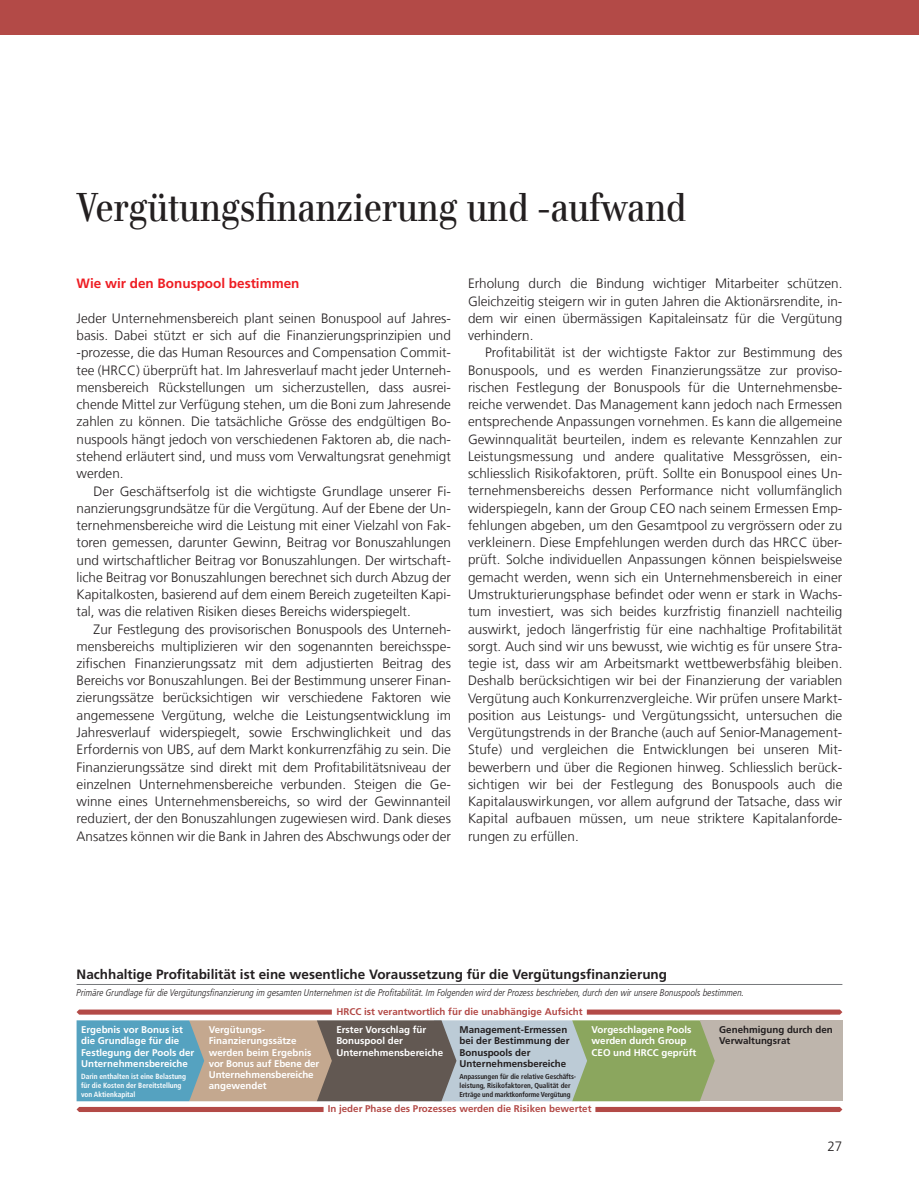
<style>
.page{position:relative;width:919px;height:1191px;background:#fff}
.page>*{position:absolute;margin:0;border:0;box-sizing:border-box;transform-origin:0 0}
.t1{font:39px "UBS Headline";color:#231f20}
.t2{font:300 13.5px/17.2px "Frutiger LT Com";color:#231f20;text-align:justify}
.t3{font:700 13.5px "Frutiger LT Com";color:#231f20}
.t4{font:700 13.5px "Frutiger LT Com";color:#ee1d23}
.t5{font:700 9.75px/11.2px "Frutiger LT Com";color:#fff}
.t6{font:italic 300 condensed 9.75px "Frutiger LT Com";color:#231f20}
.t7{font:700 9.75px/11.2px "Frutiger LT Com";color:#231f20}
.t8{font:700 9.75px "Frutiger LT Com";color:#b34a47}
.t9{font:700 condensed 7.5px/9px "Frutiger LT Com";color:#fff}
.t10{font:700 condensed 7.2px/9px "Frutiger LT Com";letter-spacing:-.01em;color:#231f20}
</style>
<div class="page">
<div style="left:0;top:0;width:918px;height:34px;background:#b34a47"></div>
<hr style="left:77px;top:984px;width:765px;height:1px;background:#76787b">
<div style="left:699px;top:1020px;width:143px;height:81px;background:#beb5ac"></div>
<svg style="left:77px;top:1020px;width:637px;height:81px;background:#8f9e91"></svg>
<svg style="left:586px;top:1009px;width:256px;height:5px"></svg>
<svg style="left:77px;top:1009px;width:255px;height:5px"></svg>
<svg style="left:595px;top:1107px;width:247px;height:5px"></svg>
<svg style="left:77px;top:1107px;width:246px;height:5px"></svg>
<h1 class="t1" style="left:77px;top:184px;width:611px">Vergütungsfinanzierung und -aufwand</h1>
<p class="t4" style="left:77px;top:276px;width:224px">Wie wir den Bonuspool bestimmen</p>
<p class="t2" style="left:77px;top:310px;width:376px">Jeder Unternehmensbereich plant seinen Bonuspool auf Jahres&shy;basis. Dabei stützt er sich auf die Finanzierungsprinzipien und -prozesse, die das Human Resources and Compensation Commit&shy;tee (HRCC) überprüft hat. Im Jahresverlauf macht jeder Unterneh&shy;mensbereich Rückstellungen um sicherzustellen, dass ausrei&shy;chende Mittel zur Verfügung stehen, um die Boni zum Jahresende zahlen zu können. Die tatsächliche Grösse des endgültigen Bo&shy;nuspools hängt jedoch von verschiedenen Faktoren ab, die nach&shy;stehend erläutert sind, und muss vom Verwaltungsrat genehmigt werden.</p>
<p class="t2" style="left:77px;top:482px;width:376px;text-indent:17px">Der Geschäftserfolg ist die wichtigste Grundlage unserer Fi&shy;nanzierungsgrundsätze für die Vergütung. Auf der Ebene der Un&shy;ternehmensbereiche wird die Leistung mit einer Vielzahl von Fak&shy;toren gemessen, darunter Gewinn, Beitrag vor Bonuszahlungen und wirtschaftlicher Beitrag vor Bonuszahlungen. Der wirtschaft&shy;liche Beitrag vor Bonuszahlungen berechnet sich durch Abzug der Kapitalkosten, basierend auf dem einem Bereich zugeteilten Kapi&shy;tal, was die relativen Risiken dieses Bereichs widerspiegelt.</p>
<p class="t2" style="left:77px;top:620px;width:376px;text-indent:17px">Zur Festlegung des provisorischen Bonuspools des Unterneh&shy;mensbereichs multiplizieren wir den sogenannten bereichsspe&shy;zifischen Finanzierungssatz mit dem adjustierten Beitrag des Bereichs vor Bonuszahlungen. Bei der Bestimmung unserer Finan&shy;zierungssätze berücksichtigen wir verschiedene Faktoren wie angemessene Vergütung, welche die Leistungsentwicklung im Jahresverlauf widerspiegelt, sowie Erschwinglichkeit und das Erfordernis von UBS, auf dem Markt konkurrenzfähig zu sein. Die Finanzierungssätze sind direkt mit dem Profitabilitätsniveau der einzelnen Unternehmensbereiche verbunden. Steigen die Ge&shy;winne eines Unternehmensbereichs, so wird der Gewinnanteil reduziert, der den Bonuszahlungen zugewiesen wird. Dank dieses Ansatzes können wir die Bank in Jahren des Abschwungs oder der</p>
<p class="t2" style="left:468px;top:275px;width:376px">Erholung durch die Bindung wichtiger Mitarbeiter schützen.<br>Gleichzeitig steigern wir in guten Jahren die Aktionärsrendite, in&shy;dem wir einen übermässigen Kapitaleinsatz für die Vergütung verhindern.</p>
<p class="t2" style="left:468px;top:344px;width:376px;text-indent:17px">Profitabilität ist der wichtigste Faktor zur Bestimmung des Bonuspools, und es werden Finanzierungssätze zur proviso&shy;rischen Festlegung der Bonuspools für die Unternehmensbe&shy;reiche verwendet. Das Management kann jedoch nach Ermessen entsprechende Anpassungen vornehmen. Es kann die allgemeine Gewinnqualität beurteilen, indem es relevante Kennzahlen zur Leistungsmessung und andere qualitative Messgrössen, ein&shy;schliesslich Risikofaktoren, prüft. Sollte ein Bonuspool eines Un&shy;ternehmensbereichs dessen Performance nicht vollumfänglich widerspiegeln, kann der Group CEO nach seinem Ermessen Emp&shy;fehlungen abgeben, um den Gesamtpool zu vergrössern oder zu verkleinern. Diese Empfehlungen werden durch das HRCC über&shy;prüft. Solche individuellen Anpassungen können beispielsweise gemacht werden, wenn sich ein Unternehmensbereich in einer Umstrukturierungsphase befindet oder wenn er stark in Wachs&shy;tum investiert, was sich beides kurzfristig finanziell nachteilig auswirkt, jedoch längerfristig für eine nachhaltige Profitabilität sorgt. Auch sind wir uns bewusst, wie wichtig es für unsere Stra&shy;tegie ist, dass wir am Arbeitsmarkt wettbewerbsfähig bleiben.<br>Deshalb berücksichtigen wir bei der Finanzierung der variablen Vergütung auch Konkurrenzvergleiche. Wir prüfen unsere Markt&shy;position aus Leistungs- und Vergütungssicht, untersuchen die Vergütungstrends in der Branche (auch auf Senior-Management-Stufe) und vergleichen die Entwicklungen bei unseren Mit&shy;bewerbern und über die Regionen hinweg. Schliesslich berück&shy;sichtigen wir bei der Festlegung des Bonuspools auch die Kapitalauswirkungen, vor allem aufgrund der Tatsache, dass wir Kapital aufbauen müssen, um neue striktere Kapitalanforde&shy;rungen zu erfüllen.</p>
<p class="t3" style="left:77px;top:966px;width:592px">Nachhaltige Profitabilität ist eine wesentliche Voraussetzung für die Vergütungsfinanzierung</p>
<p class="t6" style="left:77px;top:987px;width:669px">Primäre Grundlage für die Vergütungsfinanzierung im gesamten Unternehmen ist die Profitabilität. Im Folgenden wird der Prozess beschrieben, durch den wir unsere Bonuspools bestimmen.</p>
<p class="t7" style="left:719px;top:1024px;width:115px">Genehmigung durch den<br>Verwaltungsrat</p>
<p class="t8" style="left:336px;top:1005px;width:247px">HRCC ist verantwortlich für die unabhängige Aufsicht</p>
<p class="t5" style="left:336px;top:1024px;width:108px">Erster Vorschlag für<br>Bonuspool der<br>Unternehmensbereiche</p>
<p class="t5" style="left:81px;top:1024px;width:115px">Ergebnis vor Bonus ist die Grundlage für die<br>Festlegung der Pools der<br>Unternehmensbereiche</p>
<p class="t9" style="left:81px;top:1071px;width:106px">Darin enthalten ist eine Belastung für die Kosten der Bereitstellung von Aktienkapital</p>
<p class="t5" style="left:591px;top:1024px;width:106px">Vorgeschlagene Pools werden durch Group<br>CEO und HRCC geprüft</p>
<p class="t5" style="left:209px;top:1024px;width:112px">Vergütungs-<br>Finanzierungssätze werden beim Ergebnis vor Bonus auf Ebene der<br>Unternehmensbereiche angewendet</p>
<p class="t7" style="left:459px;top:1024px;width:111px">Management-Ermessen bei der Bestimmung der<br>Bonuspools der<br>Unternehmensbereiche</p>
<p class="t10" style="left:459px;top:1071px;width:118px">Anpassungen für die relative Geschäfts&shy;leistung, Risikofaktoren, Qualität der<br>Erträge und marktkonforme Vergütung</p>
<p class="t8" style="left:328px;top:1103px;width:265px">In jeder Phase des Prozesses werden die Risiken bewertet</p>
<p class="t2" style="left:827px;top:1138px;width:17px">27</p>
</div>
